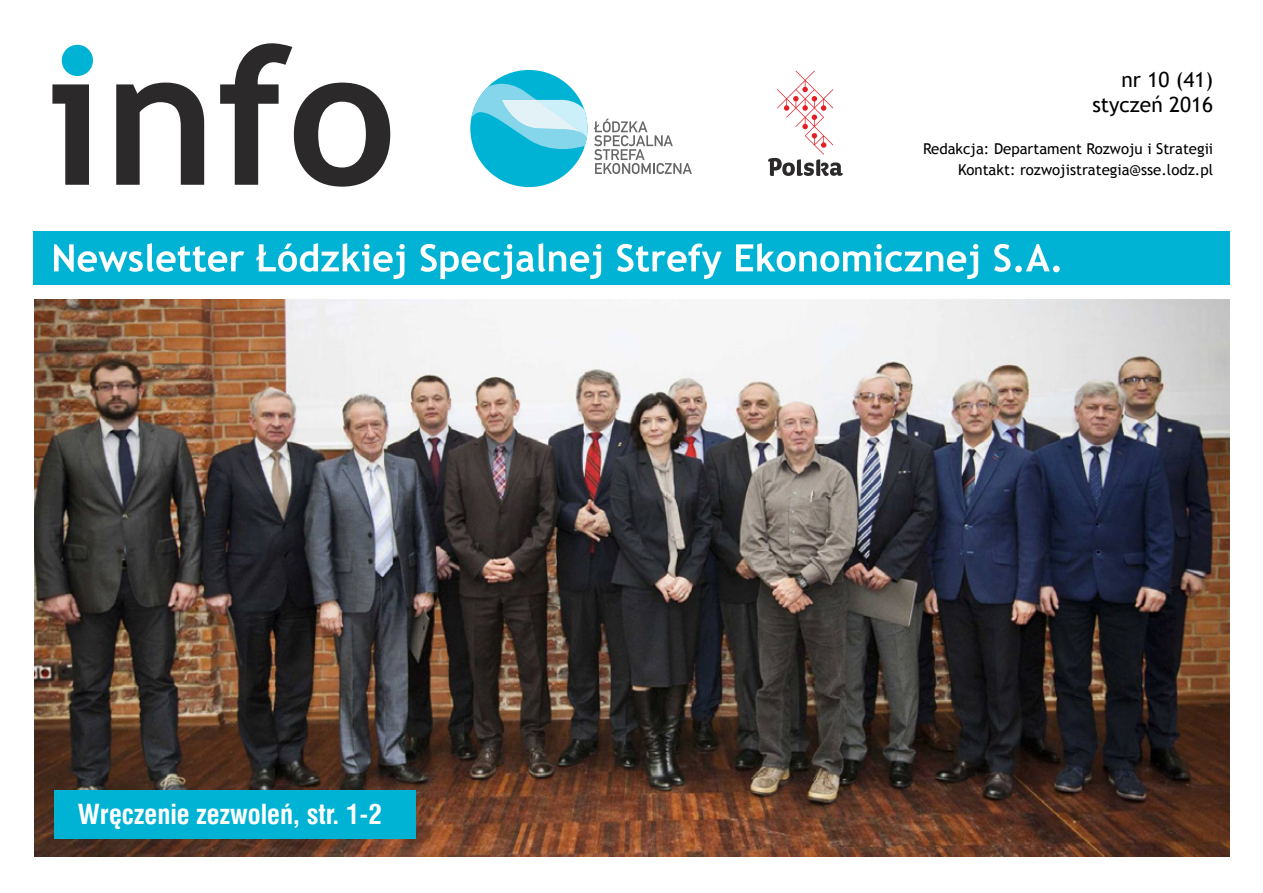
<style>
.page{position:relative;width:1263px;height:893px;background:#fff}
.page>*{position:absolute;margin:0;border:0;box-sizing:border-box;transform-origin:0 0}
.t1{font:700 27px "Swis 721 Cn EU";color:#fff}
.t2{font:21px/25.2px "Trebuchet MS";color:#000;text-align:right}
.t3{font:15px/21px "Trebuchet MS";color:#000;text-align:right}
</style>
<div class="page">
<svg style="left:768px;top:71px;width:75px;height:105px"></svg>
<svg style="left:594px;top:119px;width:98px;height:55px"></svg>
<div style="left:470px;top:70px;width:117px;height:117px;background:#00b3d4;border-radius:50%"></div>
<svg style="left:471px;top:84px;width:116px;height:65px"></svg>
<svg style="left:52px;top:43px;width:338px;height:144px"></svg>
<div style="left:62px;top:45px;width:31px;height:31px;background:#00b3d4;border-radius:50%"></div>
<img style="left:34px;top:299px;width:1196px;height:557px">
<div style="left:33px;top:231px;width:1197px;height:54px;background:#00b3d4"></div>
<svg style="left:54px;top:243px;width:1006px;height:36px"></svg>
<div style="left:55px;top:790px;width:361px;height:48px;background:#00b3d4"></div>
<h1 class="t1" style="left:78px;top:798px;width:306px">Wręczenie zezwoleń, str. 1-2</h1>
<h2 class="t2" style="left:1092px;top:67px;width:122px">nr 10 (41) styczeń 2016</h2>
<p class="t3" style="left:923px;top:139px;width:292px">Redakcja: Departament Rozwoju i Strategii<br>Kontakt: rozwojistrategia@sse.lodz.pl</p>
</div>
